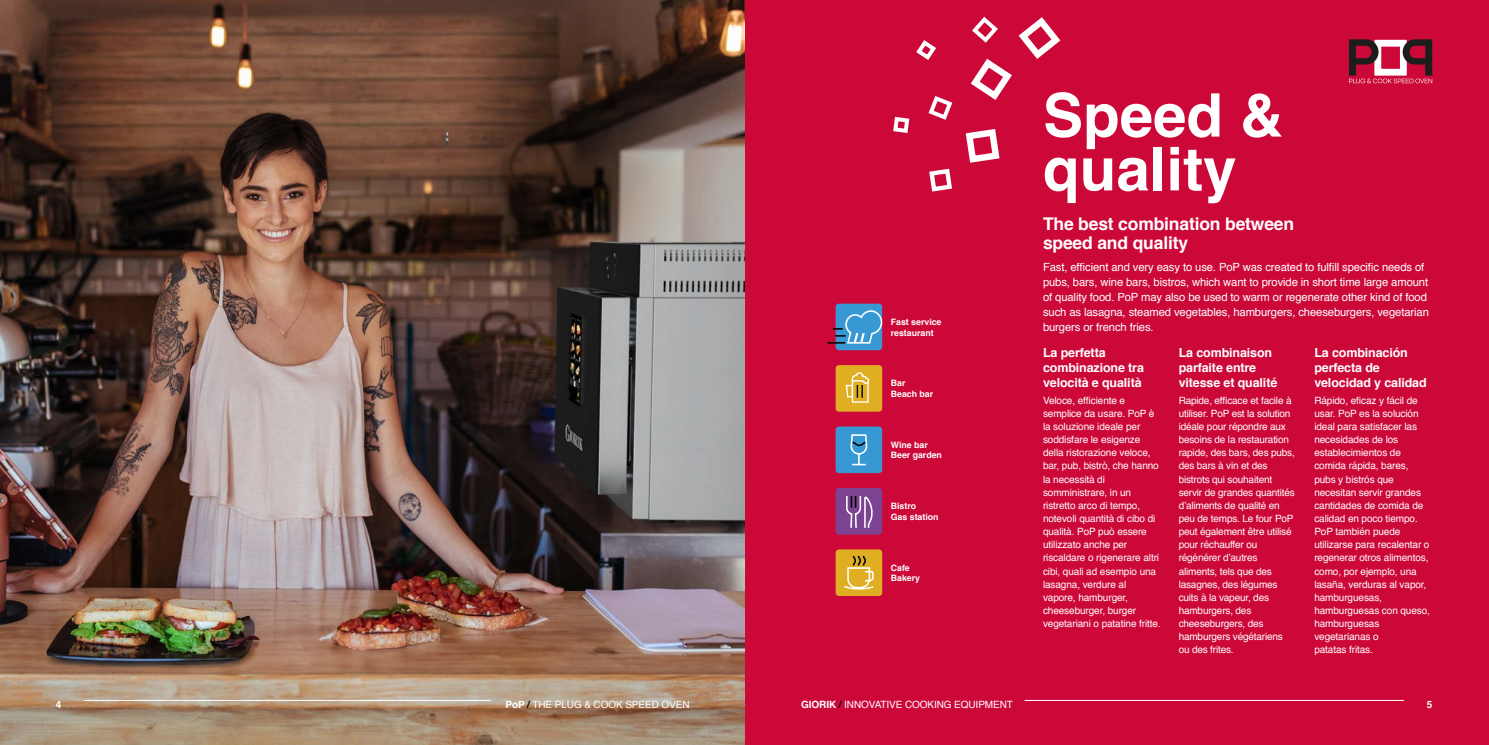
<style>
.page{position:relative;width:1489px;height:745px;background:#fff}
.page>*{position:absolute;margin:0;border:0;box-sizing:border-box;transform-origin:0 0}
.t1{font:700 60px/53.8px "Helvetica";color:#fff}
.t2{font:700 17.5px/18.8px "Helvetica";letter-spacing:-.01em;color:#fff}
.t3{font:700 12.5px/15px "Helvetica";letter-spacing:-.01em;color:#fff}
.t4{font:11.25px/15px "Helvetica";letter-spacing:-.01em;color:#fff}
.t5{font:10px/13.1px "Helvetica";letter-spacing:-.01em;color:#fff}
.t6{font:700 10px "Helvetica";color:#fff}
.t7{font:700 8.75px/10.5px "Helvetica";color:#fff}
.s1{font-weight:700}
.s2{font-weight:700;color:#000}
</style>
<div class="page">
<div style="left:744px;top:0;width:744px;height:744px;background:#cc0839"></div>
<div style="left:835px;top:365px;width:47px;height:46px;background:#e0ae23;border-radius:3px"></div>
<svg style="left:845px;top:372px;width:24px;height:31px"></svg>
<div style="left:835px;top:426px;width:47px;height:47px;background:#3898d4;border-radius:3px"></div>
<svg style="left:850px;top:434px;width:18px;height:31px"></svg>
<div style="left:835px;top:487px;width:47px;height:47px;background:#7d4393;border-radius:3px"></div>
<svg style="left:846px;top:496px;width:27px;height:32px"></svg>
<div style="left:835px;top:303px;width:47px;height:47px;background:#3898d4;border-radius:3px"></div>
<svg style="left:827px;top:309px;width:56px;height:35px"></svg>
<div style="left:835px;top:549px;width:47px;height:46px;background:#e0ae23;border-radius:3px"></div>
<svg style="left:844px;top:555px;width:30px;height:35px"></svg>
<img style="left:0;top:0;width:744px;height:744px">
<svg style="left:965px;top:129px;width:35px;height:34px"></svg>
<svg style="left:928px;top:96px;width:25px;height:24px"></svg>
<svg style="left:970px;top:16px;width:91px;height:84px"></svg>
<svg style="left:893px;top:116px;width:17px;height:17px"></svg>
<svg style="left:916px;top:40px;width:20px;height:20px"></svg>
<svg style="left:929px;top:168px;width:23px;height:24px"></svg>
<hr style="left:84px;top:699px;width:407px;height:1px;background:#fff">
<hr style="left:1024px;top:699px;width:379px;height:1px;background:#fff">
<svg style="left:1348px;top:39px;width:83px;height:44px"></svg>
<p class="t7" style="left:890px;top:316px;width:52px">Fast service restaurant</p>
<p class="t7" style="left:890px;top:378px;width:44px">Bar<br>Beach bar</p>
<p class="t7" style="left:890px;top:439px;width:53px">Wine bar<br>Beer garden</p>
<p class="t7" style="left:890px;top:500px;width:49px">Bistro<br>Gas station</p>
<p class="t7" style="left:890px;top:562px;width:31px">Cafe<br>Bakery</p>
<h1 class="t1" style="left:1042px;top:89px;width:242px">Speed &amp; quality</h1>
<h2 class="t2" style="left:1042px;top:215px;width:253px">The best combination between speed and quality</h2>
<p class="t4" style="left:1042px;top:260px;width:387px">Fast, efficient and very easy to use. PoP was created to fulfill specific needs of pubs, bars, wine bars, bistros, which want to provide in short time large amount of quality food. PoP may also be used to warm or regenerate other kind of food such as lasagna, steamed vegetables, hamburgers, cheeseburgers, vegetarian burgers or french fries.</p>
<p class="t3" style="left:1042px;top:345px;width:102px">La perfetta combinazione tra velocità e qualità</p>
<p class="t5" style="left:1042px;top:394px;width:119px">Veloce, efficiente e semplice da usare. PoP è la soluzione ideale per soddisfare le esigenze della ristorazione veloce, bar, pub, bistrò, che hanno la necessità di somministrare, in un ristretto arco di tempo, notevoli quantità di cibo di qualità. PoP può essere utilizzato anche per riscaldare o rigenerare altri cibi, quali ad esempio una lasagna, verdure al vapore, hamburger, cheeseburger, burger vegetariani o patatine fritte.</p>
<p class="t3" style="left:1314px;top:345px;width:114px">La combinación perfecta de velocidad y calidad</p>
<p class="t5" style="left:1314px;top:394px;width:117px">Rápido, eficaz y fácil de usar. PoP es la solución ideal para satisfacer las necesidades de los establecimientos de comida rápida, bares, pubs y bistrós que necesitan servir grandes cantidades de comida de calidad en poco tiempo.<br>PoP también puede utilizarse para recalentar o regenerar otros alimentos, como, por ejemplo, una lasaña, verduras al vapor, hamburguesas, hamburguesas con queso, hamburguesas vegetarianas o<br>patatas fritas.</p>
<p class="t3" style="left:1178px;top:345px;width:100px">La combinaison parfaite entre vitesse et qualité</p>
<p class="t5" style="left:1178px;top:394px;width:118px">Rapide, efficace et facile à utiliser. PoP est la solution idéale pour répondre aux besoins de la restauration rapide, des bars, des pubs, des bars à vin et des bistrots qui souhaitent servir de grandes quantités d’aliments de qualité en peu de temps. Le four PoP peut également être utilisé pour réchauffer ou régénérer d’autres aliments, tels que des lasagnes, des légumes cuits à la vapeur, des hamburgers, des cheeseburgers, des hamburgers végétariens ou des frites.</p>
<p class="t6" style="left:56px;top:695px;width:7px">4</p>
<p class="t5" style="left:505px;top:698px;width:186px"><span class="s1">PoP</span> <span class="s2">/</span> THE PLUG &amp; COOK SPEED OVEN</p>
<p class="t5" style="left:801px;top:698px;width:213px"><span class="s1">GIORIK</span> <span class="s2">/</span> INNOVATIVE COOKING EQUIPMENT</p>
<p class="t6" style="left:1426px;top:695px;width:7px">5</p>
</div>
